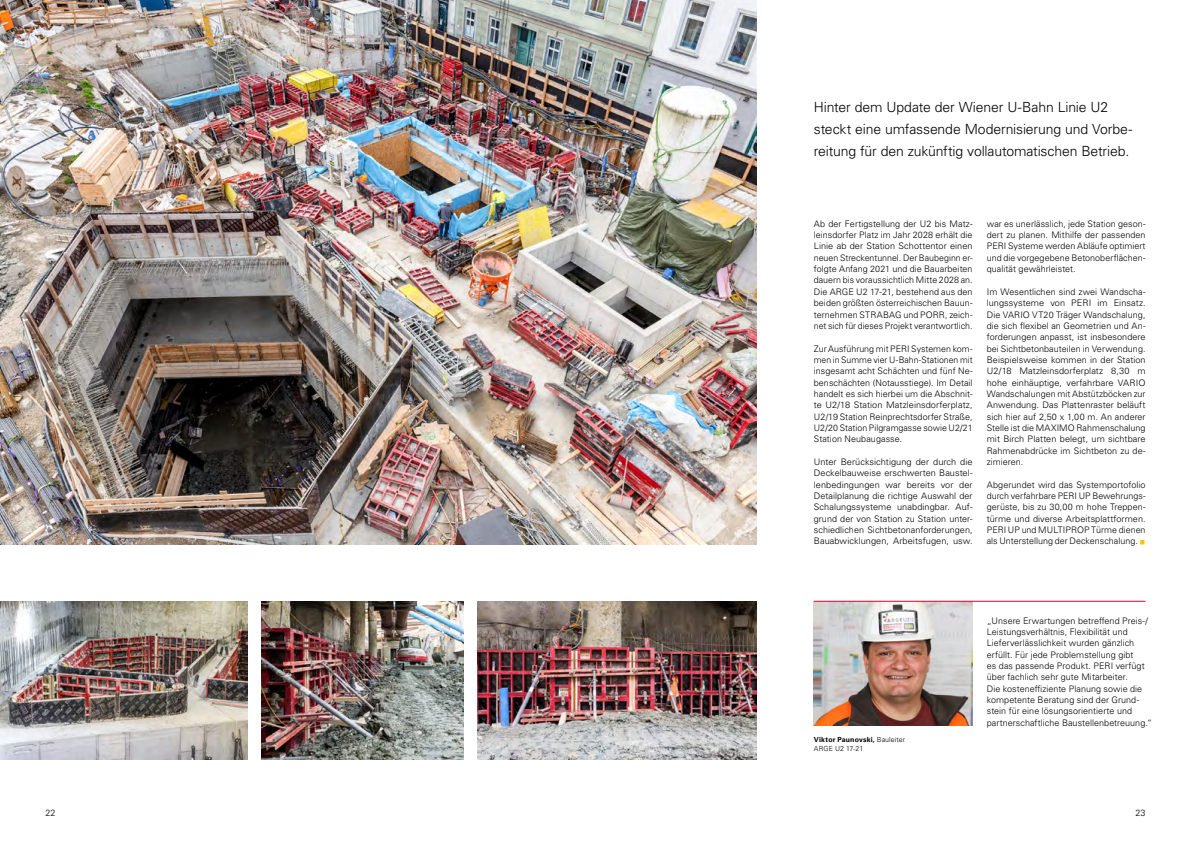
<style>
.page{position:relative;width:1191px;height:842px;background:#fff}
.page>*{position:absolute;margin:0;border:0;box-sizing:border-box;transform-origin:0 0}
.t1{font:300 14px/22px "Univers LTCYR 45";letter-spacing:-.01em;color:#000}
.t2{font:300 9px/11.3px "Univers LTCYR 45";letter-spacing:.005em;color:#000;text-align:justify}
.t3{font:700 7px "Univers LTCYR 65";letter-spacing:.02em;color:#000}
.t4{font:300 7px "Univers LTCYR 45";letter-spacing:.015em;color:#000}
.s1{font-family:"Arial Unicode MS";font-weight:400;font-size:10px;color:#fdc300}
.s2{font-family:"Univers LTCYR 45";font-weight:300}
</style>
<div class="page">
<img style="left:0;top:601px;width:247px;height:159px">
<img style="left:261px;top:601px;width:202px;height:159px">
<img style="left:478px;top:601px;width:278px;height:159px">
<img style="left:0;top:0;width:756px;height:544px">
<img style="left:814px;top:602px;width:158px;height:124px">
<hr style="left:814px;top:601px;width:331px;height:1px;background:#e4032e">
<h1 class="t1" style="left:814px;top:96px;width:320px">Hinter dem Update der Wiener U-Bahn Linie U2 steckt eine umfassende Modernisierung und Vorbe&shy;reitung für den zukünftig vollautomatischen Betrieb.</h1>
<p class="t2" style="left:814px;top:218px;width:160px">Ab der Fertigstellung der U2 bis Matz&shy;leinsdorfer Platz im Jahr 2028 erhält die Linie ab der Station Schottentor einen neuen Streckentunnel. Der Baubeginn er&shy;folgte Anfang 2021 und die Bauarbeiten dauern bis voraussichtlich Mitte 2028 an.<br>Die ARGE U2 17-21, bestehend aus den beiden größten österreichischen Bauun&shy;ternehmen STRABAG und PORR, zeich&shy;net sich für dieses Projekt verantwortlich.</p>
<p class="t2" style="left:814px;top:342px;width:160px">Zur Ausführung mit PERI Systemen kom&shy;men in Summe vier U-Bahn-Stationen mit insgesamt acht Schächten und fünf Ne&shy;benschächten (Notausstiege). Im Detail handelt es sich hierbei um die Abschnit&shy;te U2/18 Station Matzleinsdorferplatz, U2/19 Station Reinprechtsdorfer Straße, U2/20 Station Pilgramgasse sowie U2/21<br>Station Neubaugasse.</p>
<p class="t2" style="left:814px;top:456px;width:160px">Unter Berücksichtigung der durch die Deckelbauweise erschwerten Baustel&shy;lenbedingungen war bereits vor der Detailplanung die richtige Auswahl der Schalungssysteme unabdingbar. Auf&shy;grund der von Station zu Station unter&shy;schiedlichen Sichtbetonanforderungen, Bauabwicklungen, Arbeitsfugen, usw.</p>
<p class="t2" style="left:986px;top:218px;width:160px">war es unerlässlich, jede Station geson&shy;dert zu planen. Mithilfe der passenden PERI Systeme werden Abläufe optimiert und die vorgegebene Betonoberflächen&shy;qualität gewährleistet.</p>
<p class="t2" style="left:986px;top:286px;width:160px">Im Wesentlichen sind zwei Wandscha&shy;lungssysteme von PERI im Einsatz.<br>Die VARIO VT20 Träger Wandschalung, die sich flexibel an Geometrien und An&shy;forderungen anpasst, ist insbesondere bei Sichtbetonbauteilen in Verwendung.<br>Beispielsweise kommen in der Station U2/18 Matzleinsdorferplatz 8,30 m hohe einhäuptige, verfahrbare VARIO Wandschalungen mit Abstützböcken zur Anwendung. Das Plattenraster beläuft sich hier auf 2,50 x 1,00 m. An anderer Stelle ist die MAXIMO Rahmenschalung mit Birch Platten belegt, um sichtbare Rahmenabdrücke im Sichtbeton zu de&shy;zimieren.</p>
<p class="t2" style="left:986px;top:478px;width:160px">Abgerundet wird das Systemportofolio durch verfahrbare PERI UP Bewehrungs&shy;gerüste, bis zu 30,00 m hohe Treppen&shy;türme und diverse Arbeitsplattformen.<br>PERI UP und MULTIPROP Türme dienen als Unterstellung der Deckenschalung. <span class="s1">■</span></p>
<p class="t3" style="left:814px;top:735px;width:93px">Viktor Paunovski, <span class="s2">Bauleiter</span></p>
<p class="t4" style="left:814px;top:743px;width:51px">ARGE U2 17-21</p>
<p class="t2" style="left:986px;top:615px;width:167px;text-align:left">„Unsere Erwartungen betreffend Preis-/ Leistungsverhältnis, Flexibilität und Lieferverlässlichkeit wurden gänzlich erfüllt. Für jede Problemstellung gibt<br>es das passende Produkt. PERI verfügt über fachlich sehr gute Mitarbeiter.<br>Die kosteneffiziente Planung sowie die kompetente Beratung sind der Grund&shy;stein für eine lösungsorientierte und partnerschaftliche Baustellenbetreuung.“</p>
<p class="t2" style="left:45px;top:807px;width:12px">22</p>
<p class="t2" style="left:1135px;top:807px;width:12px">23</p>
</div>
